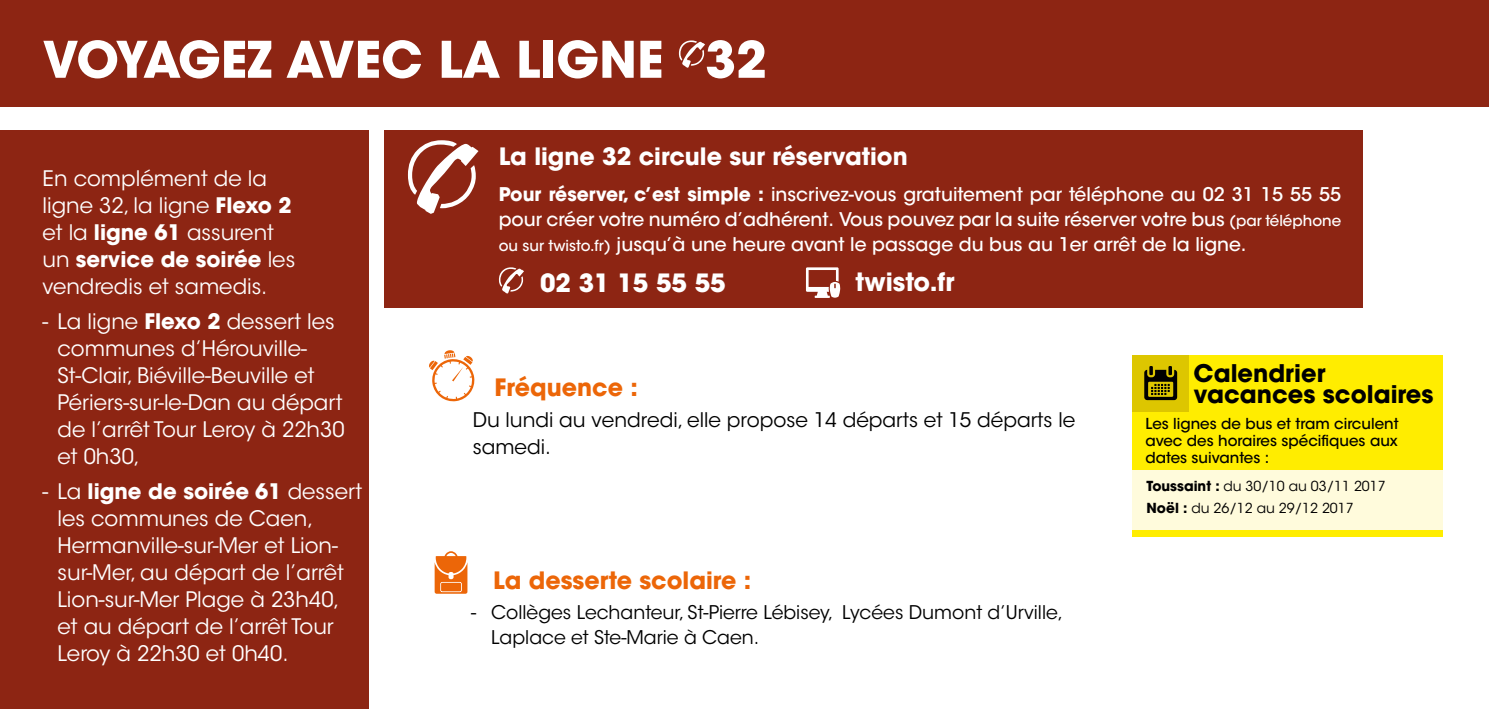
<style>
.page{position:relative;width:1489px;height:709px;background:#fff}
.page>*{position:absolute;margin:0;border:0;box-sizing:border-box;transform-origin:0 0}
.t1{font:700 50px "ITC Avant Garde Std";color:#fff}
.t2{font:700 25px "ITC Avant Garde Std";color:#fff}
.t3{font:700 24.25px/21.2px "ITC Avant Garde Std";color:#000}
.t4{font:700 23.75px "ITC Avant Garde Std";color:#fff}
.t5{font:700 23.75px "ITC Avant Garde Std";color:#ec6608}
.t6{font:21.25px/27px "ITC Avant Garde Std";color:#fff}
.t7{font:20px/27.5px "ITC Avant Garde Std";color:#000}
.t8{font:500 18.75px/25px "ITC Avant Garde Std";color:#fff;text-align:justify}
.t9{font:18.75px/25px "ITC Avant Garde Std";color:#000}
.t10{font:500 15px/17px "ITC Avant Garde Std";color:#000;text-align:justify}
.t11{font:13.75px/22px "ITC Avant Garde Std";color:#000}
.s1{font-weight:700}
.s2{font-size:15px}
</style>
<div class="page">
<div style="left:384px;top:130px;width:978px;height:178px;background:#8d2513"></div>
<svg style="left:408px;top:140px;width:70px;height:74px"></svg>
<svg style="left:499px;top:267px;width:25px;height:26px"></svg>
<svg style="left:806px;top:267px;width:34px;height:31px"></svg>
<svg style="left:429px;top:350px;width:46px;height:52px"></svg>
<div style="left:1132px;top:468px;width:310px;height:62px;background:#fffbdc"></div>
<div style="left:1132px;top:355px;width:310px;height:115px;background:#ffed00"></div>
<div style="left:1132px;top:355px;width:56px;height:56px;background:#ddc600"></div>
<svg style="left:1144px;top:366px;width:33px;height:34px"></svg>
<div style="left:1132px;top:530px;width:310px;height:6px;background:#ffed00"></div>
<div style="left:0;top:0;width:1488px;height:106px;background:#8d2513"></div>
<div style="left:0;top:130px;width:369px;height:579px;background:#8d2513"></div>
<svg style="left:679px;top:40px;width:26px;height:28px"></svg>
<svg style="left:434px;top:551px;width:33px;height:42px"></svg>
<h1 class="t1" style="left:43px;top:27px;width:726px">VOYAGEZ AVEC LA LIGNE 32</h1>
<p class="t6" style="left:43px;top:165px;width:254px">En complément de la ligne 32, la ligne <span class="s1">Flexo 2 </span>et la <span class="s1">ligne 61</span> assurent un <span class="s1">service de soirée</span> les vendredis et samedis.</p>
<p class="t6" style="left:58px;top:308px;width:288px;text-indent:-15px">- La ligne <span class="s1">Flexo 2</span> dessert les communes d’Hérouville-<br>St-Clair, Biéville-Beuville et<br>Périers-sur-le-Dan au départ de l’arrêt Tour Leroy à 22h30 et 0h30,</p>
<p class="t6" style="left:58px;top:478px;width:306px;text-indent:-15px">- La <span class="s1">ligne de soirée 61</span> dessert les communes de Caen,<br>Hermanville-sur-Mer et Lion&shy;sur-Mer, au départ de l’arrêt<br>Lion-sur-Mer Plage à 23h40, et au départ de l’arrêt Tour<br>Leroy à 22h30 et 0h40.</p>
<p class="t4" style="left:498px;top:141px;width:410px">La ligne 32 circule sur réservation</p>
<p class="t8" style="left:498px;top:182px;width:844px"><span class="s1">Pour réserver, c’est simple :</span> inscrivez-vous gratuitement par téléphone au 02 31 15 55 55 pour créer votre numéro d’adhérent. Vous pouvez par la suite réserver votre bus <span class="s2">(par téléphone ou sur twisto.fr)</span> jusqu’à une heure avant le passage du bus au 1er arrêt de la ligne.</p>
<p class="t2" style="left:540px;top:266px;width:187px">02 31 15 55 55</p>
<p class="t2" style="left:855px;top:265px;width:100px">twisto.fr</p>
<p class="t5" style="left:494px;top:372px;width:145px">Fréquence :</p>
<p class="t7" style="left:472px;top:406px;width:604px">Du lundi au vendredi, elle propose 14 départs et 15 départs le samedi.</p>
<p class="t5" style="left:493px;top:565px;width:260px">La desserte scolaire :</p>
<p class="t9" style="left:491px;top:599px;width:573px;text-indent:-20px">- Collèges Lechanteur, St-Pierre Lébisey, Lycées Dumont d’Urville,<br>Laplace et Ste-Marie à Caen.</p>
<p class="t3" style="left:1193px;top:362px;width:241px">Calendrier vacances scolaires</p>
<p class="t10" style="left:1145px;top:415px;width:255px">Les lignes de bus et tram circulent avec des horaires spécifiques aux dates suivantes :</p>
<p class="t11" style="left:1146px;top:475px;width:241px"><span class="s1">Toussaint :</span> du 30/10 au 03/11 2017<br><span class="s1">Noël :</span> du 26/12 au 29/12 2017</p>
</div>
